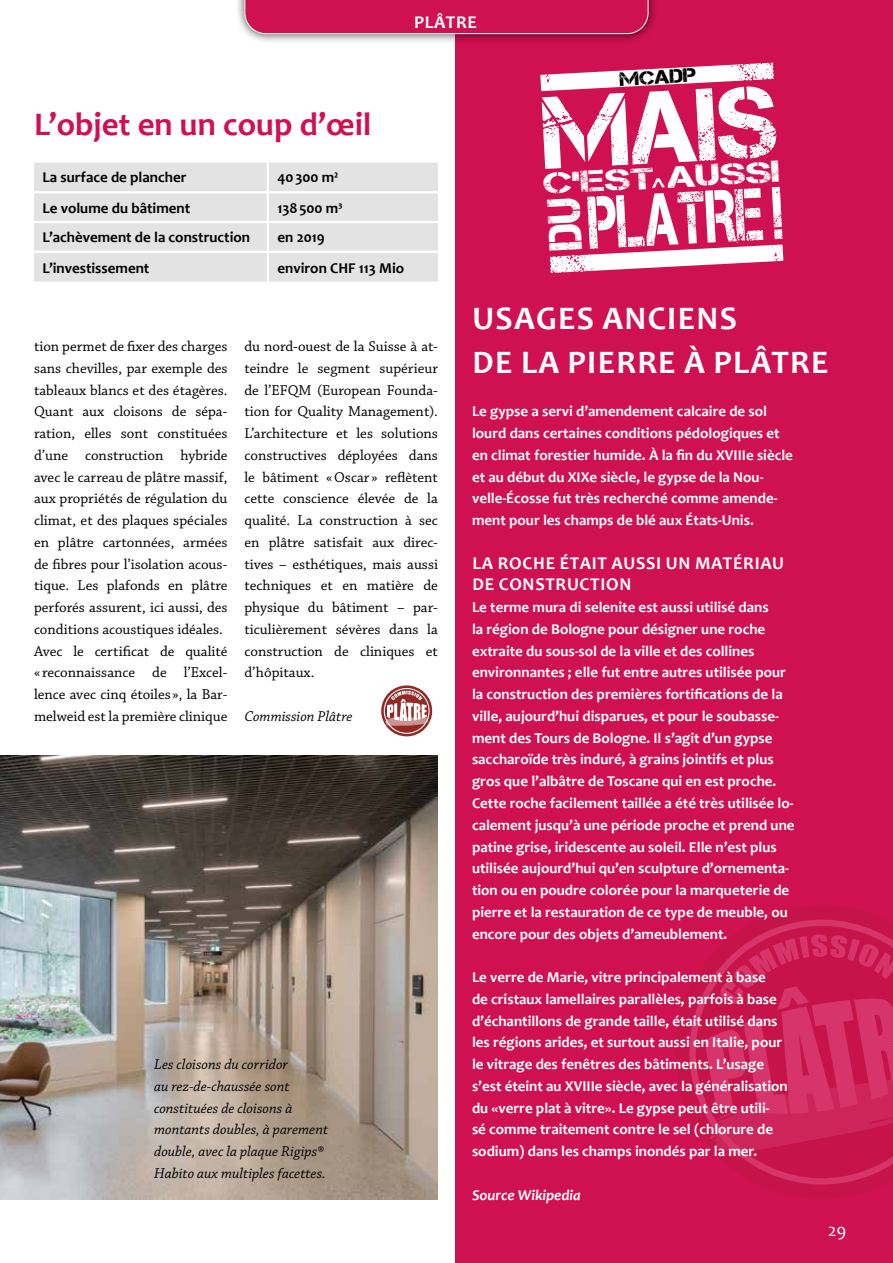
<style>
.page{position:relative;width:893px;height:1263px;background:#fff}
.page>*{position:absolute;margin:0;border:0;box-sizing:border-box;transform-origin:0 0}
.t1{font:102.6px "Captureit";color:#fff}
.t2{font:74.25px "Captureit";color:#fff;scale:.68 1}
.t3{font:700 33px/43.5px "Candara";letter-spacing:.04em;color:#fff}
.t4{font:700 33px "Candara";color:#cf1152}
.t5{font:30.3px "Captureit";color:#fff;scale:1.44 1}
.t6{font:19.2px "Captureit";color:#000;scale:1.2 1}
.t7{font:700 18px/21.8px "Candara";letter-spacing:.04em;color:#fff}
.t8{font:18px "Candara";color:#fff}
.t9{font:700 15px/21.8px "Candara";color:#fff}
.t10{font:15px/21.8px "Chaparral Pro";color:#000}
.t11{font:italic 15px/21.8px "Chaparral Pro";color:#000}
.t12{font:700 15px "Candara";color:#000}
.t13{font:italic 700 15px "Candara";color:#fff}
</style>
<div class="page">
<img style="left:0;top:755px;width:438px;height:444px">
<div style="left:455px;top:0;width:438px;height:1263px;background:#cf1152"></div>
<svg style="left:689px;top:919px;width:204px;height:266px;fill:#c6144b"></svg>
<svg style="left:704px;top:934px;width:189px;height:220px"></svg>
<svg style="left:540px;top:63px;width:234px;height:28px"></svg>
<div style="left:235px;top:0;width:423px;height:44px;background:#000;opacity:.75"></div>
<div style="left:244px;top:0;width:405px;height:34px;background:#cf1152"></div>
<svg style="left:381px;top:685px;width:51px;height:51px"></svg>
<svg style="left:384px;top:688px;width:46px;height:46px"></svg>
<div style="left:34px;top:162px;width:404px;height:120px;background:#e3e3e3"></div>
<hr style="left:267px;top:162px;width:2px;height:29px;background:#fff">
<hr style="left:34px;top:191px;width:234px;height:2px;background:#fff">
<hr style="left:268px;top:191px;width:170px;height:2px;background:#fff">
<hr style="left:267px;top:193px;width:2px;height:28px;background:#fff">
<hr style="left:34px;top:221px;width:234px;height:2px;background:#fff">
<hr style="left:268px;top:221px;width:170px;height:2px;background:#fff">
<hr style="left:267px;top:223px;width:2px;height:28px;background:#fff">
<hr style="left:34px;top:251px;width:234px;height:2px;background:#fff">
<hr style="left:268px;top:251px;width:170px;height:2px;background:#fff">
<hr style="left:267px;top:253px;width:2px;height:29px;background:#fff">
<svg style="left:549px;top:244px;width:234px;height:29px"></svg>
<p class="t7" style="left:414px;top:11px;width:64px">PLÂTRE</p>
<h3 class="t4" style="left:34px;top:103px;width:339px">L’objet en un coup d’œil</h3>
<p class="t12" style="left:43px;top:168px;width:145px">La surface de plancher</p>
<p class="t12" style="left:278px;top:168px;width:62px">40300 m²</p>
<p class="t12" style="left:43px;top:198px;width:149px">Le volume du bâtiment</p>
<p class="t12" style="left:278px;top:198px;width:66px">138500 m³</p>
<p class="t12" style="left:43px;top:228px;width:209px">L’achèvement de la construction</p>
<p class="t12" style="left:278px;top:228px;width:49px">en 2019</p>
<p class="t12" style="left:43px;top:258px;width:108px">L’investissement</p>
<p class="t12" style="left:278px;top:258px;width:128px">environ CHF 113 Mio</p>
<p class="t6" style="left:619px;top:68px;width:65px;rotate:-3deg">MCADP</p>
<h1 class="t1" style="left:540px;top:76px;width:236px;rotate:-3deg">MAIS</h1>
<h2 class="t2" style="left:586px;top:182px;width:288px;rotate:-3deg">PLÂTRE !</h2>
<h3 class="t5" style="left:543px;top:167px;width:166px;rotate:-3deg">c’est aussi</h3>
<p class="t10" style="left:34px;top:336px;width:195px">tion permet de fixer des charges sans chevilles, par exemple des tableaux blancs et des étagères.<br>Quant aux cloisons de sépa&shy;ration, elles sont constituées d’une construction hybride avec le carreau de plâtre massif, aux propriétés de régulation du climat, et des plaques spéciales en plâtre cartonnées, armées de fibres pour l’isolation acous&shy;tique. Les plafonds en plâtre perforés assurent, ici aussi, des conditions acoustiques idéales.<br>Avec le certificat de qualité « reconnaissance de l’Excel&shy;lence avec cinq étoiles », la Bar&shy;melweid est la première clinique</p>
<p class="t10" style="left:244px;top:336px;width:195px;text-align:justify">du nord-ouest de la Suisse à at&shy;teindre le segment supérieur de l’EFQM (European Founda&shy;tion for Quality Management).<br>L’architecture et les solutions constructives déployées dans le bâtiment «Oscar » reflètent cette conscience élevée de la qualité. La construction à sec en plâtre satisfait aux direc&shy;tives – esthétiques, mais aussi techniques et en matière de physique du bâtiment – par&shy;ticulièrement sévères dans la construction de cliniques et d’hôpitaux.</p>
<p class="t11" style="left:244px;top:706px;width:110px">Commission Plâtre</p>
<p class="t11" style="left:154px;top:1054px;width:176px">Les cloisons du corridor<br>au rez-de-chaussée sont constituées de cloisons à montants doubles, à parement double, avec la plaque Rigips®<br>Habito aux multiples facettes.</p>
<h3 class="t3" style="left:473px;top:297px;width:357px">USAGES ANCIENS<br>DE LA PIERRE À PLÂTRE</h3>
<p class="t9" style="left:472px;top:400px;width:322px">Le gypse a servi d’amendement calcaire de sol lourd dans certaines conditions pédologiques et en climat forestier humide. À la fin du XVIIIe siècle et au début du XIXe siècle, le gypse de la Nou&shy;velle-Écosse fut très recherché comme amende&shy;ment pour les champs de blé aux États-Unis.</p>
<p class="t7" style="left:472px;top:552px;width:313px">LA ROCHE ÉTAIT AUSSI UN MATÉRIAU<br>DE CONSTRUCTION</p>
<p class="t9" style="left:472px;top:596px;width:324px">Le terme mura di selenite est aussi utilisé dans<br>la région de Bologne pour désigner une roche extraite du sous-sol de la ville et des collines environnantes ; elle fut entre autres utilisée pour la construction des premières fortifications de la ville, aujourd’hui disparues, et pour le soubasse&shy;ment des Tours de Bologne. Il s’agit d’un gypse saccharoïde très induré, à grains jointifs et plus gros que l’albâtre de Toscane qui en est proche.<br>Cette roche facilement taillée a été très utilisée lo&shy;calement jusqu’à une période proche et prend une patine grise, iridescente au soleil. Elle n’est plus utilisée aujourd’hui qu’en sculpture d’ornementa&shy;tion ou en poudre colorée pour la marqueterie de pierre et la restauration de ce type de meuble, ou encore pour des objets d’ameublement.</p>
<p class="t9" style="left:472px;top:966px;width:317px">Le verre de Marie, vitre principalement à base<br>de cristaux lamellaires parallèles, parfois à base d’échantillons de grande taille, était utilisé dans les régions arides, et surtout aussi en Italie, pour le vitrage des fenêtres des bâtiments. L’usage s’est éteint au XVIIIe siècle, avec la généralisation du «verre plat à vitre». Le gypse peut être utili-<br>sé comme traitement contre le sel (chlorure de sodium) dans les champs inondés par la mer.</p>
<p class="t13" style="left:472px;top:1185px;width:110px">Source Wikipedia</p>
<p class="t8" style="left:828px;top:1218px;width:20px">29</p>
</div>
